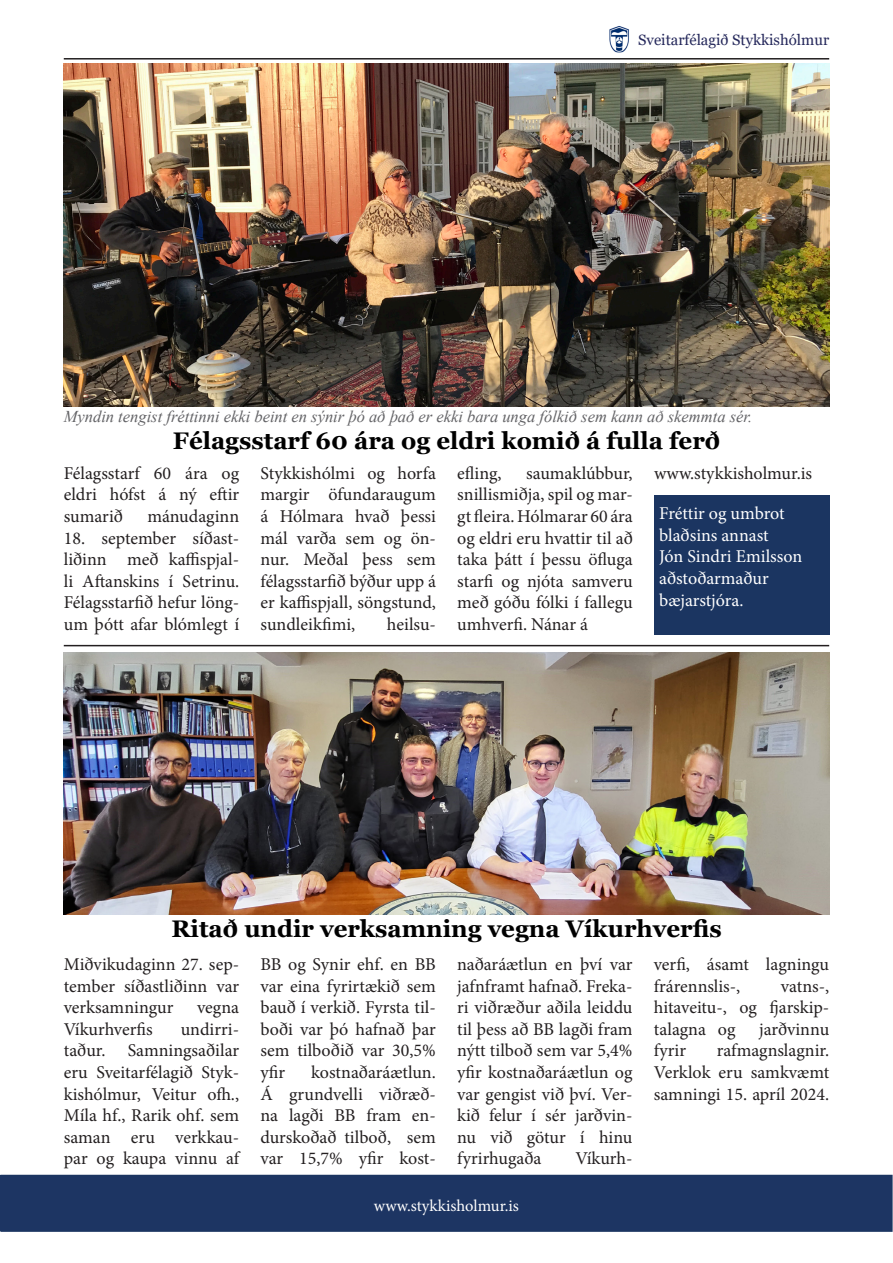
<style>
.page{position:relative;width:893px;height:1263px;background:#fff}
.page>*{position:absolute;margin:0;border:0;box-sizing:border-box;transform-origin:0 0}
.Side_bar{font:700 24px "Georgia";color:#000}
.t1{font:18px/21.6px "Minion Pro";color:#231f20;text-align:justify}
.t2{font:18px/21.6px "Minion Pro";color:#fff}
.t3{font:italic 16.5px "Times New Roman";color:#636366}
.t4{font:16.5px "Minion Pro";color:#fff}
.t5{font:15px "Georgia";color:#25285b}
</style>
<div class="page">
<div style="left:0;top:1175px;width:892px;height:56px;background:#1d3563"></div>
<div style="left:0;top:1175px;width:893px;height:57px;border:2px solid #1b3561"></div>
<img style="left:609px;top:27px;width:20px;height:24px">
<hr style="left:64px;top:58px;width:765px;height:2px;background:#231f20">
<img style="left:64px;top:63px;width:765px;height:343px">
<hr style="left:64px;top:645px;width:765px;height:1px;background:#231f20">
<img style="left:64px;top:653px;width:765px;height:261px">
<div style="left:654px;top:495px;width:175px;height:140px;background:#1b3561"></div>
<p class="t5" style="left:638px;top:31px;width:193px">Sveitarfélagið Stykkishólmur</p>
<p class="t3" style="left:64px;top:405px;width:690px">Myndin tengist fréttinni ekki beint en sýnir þó að það er ekki bara unga fólkið sem kann að skemmta sér.</p>
<p class="Side_bar" style="left:173px;top:425px;width:549px">Félagsstarf 60 ára og eldri komið á fulla ferð</p>
<p class="t1" style="left:64px;top:462px;width:177px">Félagsstarf 60 ára og eldri hófst á ný eftir sumarið</p>
<p class="t1" style="left:261px;top:462px;width:177px">Stykkishólmi og horfa margir öfundaraugum á Hólmara hvað þessi mál varða sem og ön&shy;nur. Meðal þess sem félagsstarfið býður upp á er kaffispjall, söngstund, sundleikfimi,</p>
<p class="t1" style="left:457px;top:462px;width:177px;text-indent:69px">saumaklúbbur, snillismiðja, spil og mar&shy;gt fleira. Hólmarar 60 ára og eldri eru hvattir til að taka þátt í þessu öfluga starfi og njóta samveru með góðu fólki í fallegu umhverfi. Nánar á</p>
<p class="t1" style="left:457px;top:462px;width:46px">efling,</p>
<p class="t1" style="left:654px;top:463px;width:160px">www.stykkisholmur.is</p>
<p class="t2" style="left:659px;top:503px;width:127px">Fréttir og umbrot blaðsins annast</p>
<p class="t2" style="left:659px;top:546px;width:145px">Jón Sindri Emilsson aðstoðarmaður</p>
<p class="t2" style="left:659px;top:589px;width:86px">bæjarstjóra.</p>
<p class="t1" style="left:147px;top:505px;width:93px">mánudaginn</p>
<p class="t1" style="left:64px;top:527px;width:177px">18. september síðast&shy;liðinn með kaffispjal&shy;li Aftanskins í Setrinu.<br>Félagsstarfið hefur löng&shy;um þótt afar blómlegt í</p>
<p class="t1" style="left:387px;top:613px;width:51px">heilsu-</p>
<p class="Side_bar" style="left:171px;top:913px;width:552px">Ritað undir verksamning vegna Víkurhverfis</p>
<p class="t1" style="left:64px;top:953px;width:177px">Miðvikudaginn 27. sep&shy;tember síðastliðinn var verksamningur</p>
<p class="t1" style="left:260px;top:953px;width:177px">BB og Synir ehf. en BB var eina fyrirtækið sem bauð í verkið. Fyrsta til&shy;boði var þó hafnað þar sem tilboðið var 30,5% yfir</p>
<p class="t1" style="left:457px;top:953px;width:177px">naðaráætlun en því var jafnframt hafnað. Freka&shy;ri viðræður aðila leiddu til þess að BB lagði fram nýtt tilboð sem var 5,4% yfir kostnaðaráætlun og var gengist við því. Ver&shy;kið felur í sér jarðvin&shy;nu við götur í hinu fyrirhugaða</p>
<p class="t1" style="left:654px;top:953px;width:177px">verfi, ásamt lagningu frárennslis-,</p>
<p class="t1" style="left:654px;top:975px;width:177px;text-indent:127px">vatns-, hitaveitu-, og fjarskip&shy;talagna og</p>
<p class="t1" style="left:197px;top:997px;width:44px">vegna</p>
<p class="t1" style="left:64px;top:1018px;width:177px;text-indent:117px">undirri&shy;taður. Samningsaðilar eru Sveitarfélagið Styk&shy;kishólmur, Veitur ofh., Míla hf., Rarik ohf. sem saman eru verkkau&shy;par og kaupa vinnu af</p>
<p class="t1" style="left:64px;top:1018px;width:90px">Víkurhverfis</p>
<p class="t1" style="left:759px;top:1018px;width:72px">jarðvinnu</p>
<p class="t1" style="left:654px;top:1040px;width:177px;text-indent:63px">rafmagnslagnir.<br>Verklok eru samkvæmt samningi 15. apríl 2024.</p>
<p class="t1" style="left:654px;top:1040px;width:34px">fyrir</p>
<p class="t1" style="left:260px;top:1061px;width:177px;text-indent:51px">kostnaðaráætlun.<br>Á grundvelli viðræð&shy;na lagði BB fram en&shy;durskoðað tilboð, sem var 15,7% yfir kost-</p>
<p class="t1" style="left:576px;top:1148px;width:58px">Víkurh-</p>
<p class="t4" style="left:374px;top:1195px;width:147px">www.stykkisholmur.is</p>
</div>
